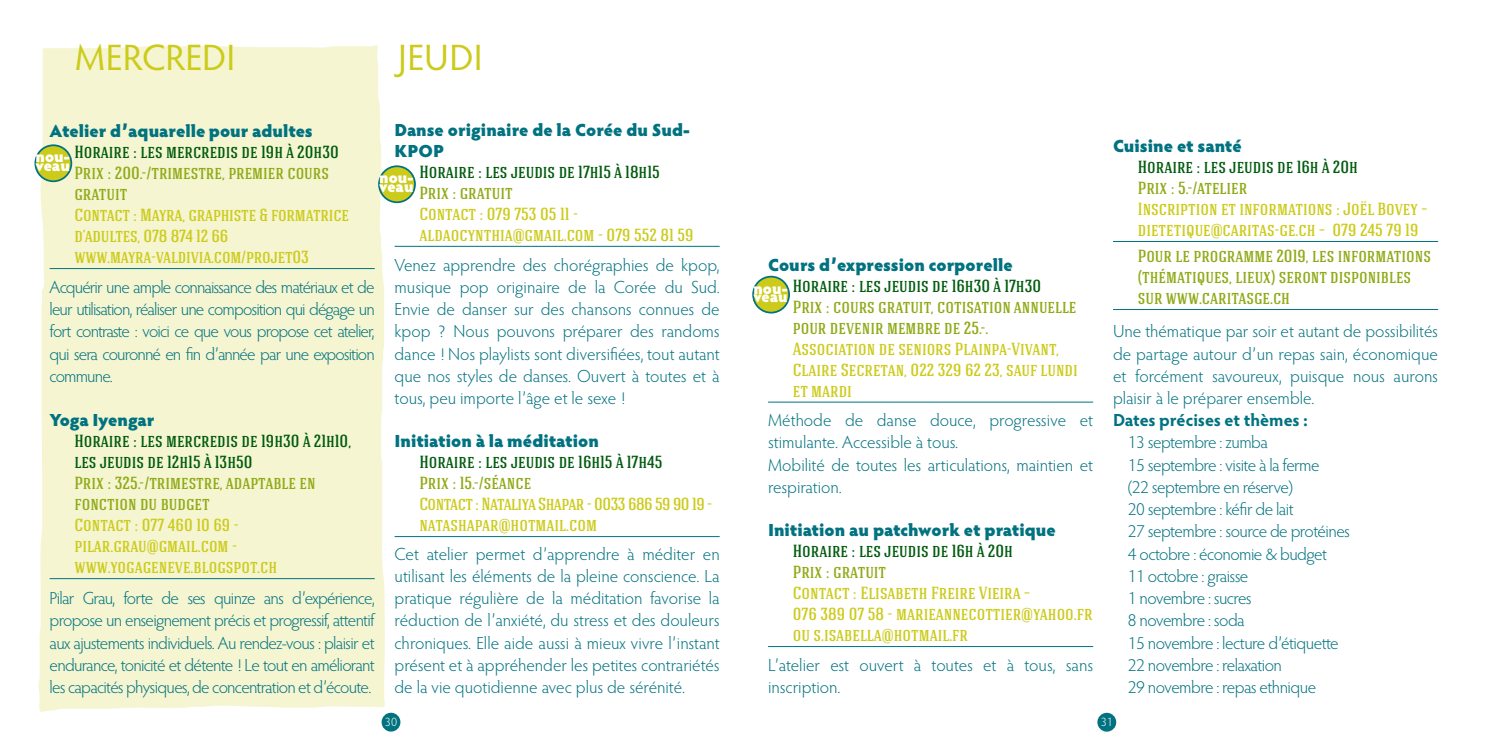
<style>
.page{position:relative;width:1489px;height:745px;background:#fff}
.page>*{position:absolute;margin:0;border:0;box-sizing:border-box;transform-origin:0 0}
.texte_rédac_gras{font:36.75px "Hypatia Sans Pro";color:#cccb1b}
.txt_rédactionnel{font:300 17.5px/22.2px "Hypatia Sans Pro";letter-spacing:-.01em;color:#007280;text-align:justify}
.prix__date__horaire{font:500 17.5px/21px "Hagin Caps";color:#cccb1b}
.prix__date__horaire-2{font:500 17.5px/21px "Hagin Caps";color:#8faa17}
.prix__date__horaire-3{font:500 17.5px/21px "Hagin Caps";color:#005b0e}
.activité_2_gras{font:900 17.5px/21px "Hypatia Sans Pro";color:#007280}
.txt_rédactionnel-2{font:300 17.5px/22.2px "Hypatia Sans Pro";letter-spacing:-.03em;color:#007280}
.prix__date__horaire-4{font:500 17.5px/21px "Hagin Caps";letter-spacing:-.03em;color:#cccb1b}
.txt_rédactionnel-3{font:900 17.5px "Hypatia Sans Pro";letter-spacing:-.005em;color:#007280}
.txt_rédactionnel-4{font:700 17.5px "Hypatia Sans Pro";letter-spacing:-.005em;color:#007280}
.texte_rédac_gras-2{font:900 15.75px "Hypatia Sans Pro";color:#fff}
.t1{font:300 12.25px "Hypatia Sans Pro";color:#fff}
</style>
<div class="page">
<div style="left:1097px;top:712px;width:19px;height:19px;background:#007280;border-radius:50%"></div>
<div style="left:381px;top:712px;width:19px;height:19px;background:#007280;border-radius:50%"></div>
<div style="left:38px;top:45px;width:347px;height:666px;background:#f5f5d1"></div>
<hr style="left:50px;top:268px;width:325px;height:1px;background:#007280">
<hr style="left:50px;top:578px;width:325px;height:1px;background:#007280">
<hr style="left:394px;top:246px;width:325px;height:1px;background:#007280">
<hr style="left:394px;top:536px;width:325px;height:1px;background:#007280">
<hr style="left:768px;top:401px;width:325px;height:1px;background:#007280">
<hr style="left:768px;top:645px;width:325px;height:1px;background:#007280">
<hr style="left:1112px;top:241px;width:325px;height:1px;background:#007280">
<hr style="left:1112px;top:309px;width:325px;height:1px;background:#007280">
<div style="left:35px;top:145px;width:36px;height:36px;background:#cccb1b;border-radius:50%"></div>
<div style="left:34px;top:144px;width:38px;height:38px;border:2px solid #007280;border-radius:50%"></div>
<div style="left:379px;top:166px;width:36px;height:36px;background:#cccb1b;border-radius:50%"></div>
<div style="left:378px;top:165px;width:38px;height:38px;border:2px solid #007280;border-radius:50%"></div>
<div style="left:753px;top:276px;width:36px;height:36px;background:#cccb1b;border-radius:50%"></div>
<div style="left:752px;top:275px;width:38px;height:38px;border:2px solid #007280;border-radius:50%"></div>
<p class="texte_rédac_gras" style="left:75px;top:33px;width:162px">MERCREDI</p>
<p class="texte_rédac_gras" style="left:398px;top:33px;width:86px">JEUDI</p>
<p class="activité_2_gras" style="left:394px;top:118px;width:297px">Danse originaire de la Corée du Sud-<br>KPOP</p>
<p class="prix__date__horaire-3" style="left:419px;top:161px;width:242px">Horaire : les jeudis de 17h15 à 18h15</p>
<p class="prix__date__horaire-2" style="left:419px;top:182px;width:95px">Prix : gratuit</p>
<p class="prix__date__horaire" style="left:419px;top:203px;width:275px">Contact : 079 753 05 11 - aldaocynthia@gmail.com - 079 552 81 59</p>
<p class="txt_rédactionnel" style="left:394px;top:253px;width:326px">Venez apprendre des chorégraphies de kpop, musique pop originaire de la Corée du Sud.<br>Envie de danser sur des chansons connues de kpop ? Nous pouvons préparer des randoms dance ! Nos playlists sont diversifiées, tout autant que nos styles de danses. Ouvert à toutes et à tous, peu importe l’âge et le sexe !</p>
<p class="activité_2_gras" style="left:394px;top:429px;width:206px">Initiation à la méditation</p>
<p class="prix__date__horaire-3" style="left:419px;top:451px;width:245px">Horaire : les jeudis de 16h15 à 17h45</p>
<p class="prix__date__horaire-2" style="left:419px;top:472px;width:113px">Prix : 15.-/séance</p>
<p class="prix__date__horaire-4" style="left:419px;top:493px;width:294px">Contact : Nataliya Shapar - 0033 686 59 90 19 - natashapar@hotmail.com</p>
<p class="txt_rédactionnel" style="left:394px;top:542px;width:326px">Cet atelier permet d’apprendre à méditer en utilisant les éléments de la pleine conscience. La pratique régulière de la méditation favorise la réduction de l’anxiété, du stress et des douleurs chroniques. Elle aide aussi à mieux vivre l’instant présent et à appréhender les petites contrariétés de la vie quotidienne avec plus de sérénité.</p>
<p class="txt_rédactionnel-3" style="left:50px;top:118px;width:264px">Atelier d’aquarelle pour adultes</p>
<p class="prix__date__horaire-3" style="left:74px;top:141px;width:266px">Horaire : les mercredis de 19h à 20h30</p>
<p class="prix__date__horaire-2" style="left:74px;top:162px;width:256px">Prix : 200.-/trimestre, premier cours gratuit</p>
<p class="prix__date__horaire" style="left:74px;top:204px;width:276px">Contact : Mayra, graphiste &amp; formatrice d’adultes, 078 874 12 66 www.mayra-valdivia.com/projet03</p>
<p class="txt_rédactionnel" style="left:50px;top:275px;width:326px">Acquérir une ample connaissance des matériaux et de leur utilisation, réaliser une composition qui dégage un fort contraste : voici ce que vous propose cet atelier, qui sera couronné en fin d’année par une exposition commune.</p>
<p class="txt_rédactionnel-3" style="left:50px;top:407px;width:106px">Yoga Iyengar</p>
<p class="prix__date__horaire-3" style="left:74px;top:430px;width:278px">Horaire : les mercredis de 19h30 à 21h10, les jeudis de 12h15 à 13h50</p>
<p class="prix__date__horaire-2" style="left:74px;top:472px;width:243px">Prix : 325.-/trimestre, adaptable en fonction du budget</p>
<p class="prix__date__horaire" style="left:74px;top:514px;width:204px">Contact : 077 460 10 69 - pilar.grau@gmail.com - www.yogageneve.blogspot.ch</p>
<p class="txt_rédactionnel" style="left:50px;top:586px;width:327px">Pilar Grau, forte de ses quinze ans d’expérience, propose un enseignement précis et progressif, attentif aux ajustements individuels. Au rendez-vous : plaisir et endurance, tonicité et détente ! Le tout en améliorant les capacités physiques, de concentration et d’écoute.</p>
<p class="texte_rédac_gras-2" style="left:36px;top:145px;width:36px">nou-</p>
<p class="texte_rédac_gras-2" style="left:36px;top:154px;width:36px">veau</p>
<p class="texte_rédac_gras-2" style="left:379px;top:166px;width:36px">nou-</p>
<p class="texte_rédac_gras-2" style="left:379px;top:175px;width:36px">veau</p>
<p class="activité_2_gras" style="left:768px;top:253px;width:246px">Cours d’expression corporelle</p>
<p class="prix__date__horaire-3" style="left:792px;top:274px;width:250px">Horaire : les jeudis de 16h30 à 17h30</p>
<p class="prix__date__horaire-2" style="left:792px;top:295px;width:285px">Prix : cours gratuit, cotisation annuelle pour devenir membre de 25.-.</p>
<p class="prix__date__horaire" style="left:792px;top:337px;width:286px">Association de seniors Plainpa-Vivant,<br>Claire Secretan, 022 329 62 23, sauf lundi et mardi</p>
<p class="txt_rédactionnel" style="left:768px;top:408px;width:326px">Méthode de danse douce, progressive et stimulante. Accessible à tous.</p>
<p class="txt_rédactionnel" style="left:768px;top:453px;width:326px">Mobilité de toutes les articulations, maintien et respiration.</p>
<p class="activité_2_gras" style="left:768px;top:518px;width:289px">Initiation au patchwork et pratique</p>
<p class="prix__date__horaire-3" style="left:792px;top:539px;width:221px">Horaire : les jeudis de 16h à 20h</p>
<p class="prix__date__horaire-2" style="left:792px;top:560px;width:95px">Prix : gratuit</p>
<p class="prix__date__horaire" style="left:792px;top:581px;width:301px">Contact : Elisabeth Freire Vieira –<br>076 389 07 58 - marieannecottier@yahoo.fr ou s.isabella@hotmail.fr</p>
<p class="txt_rédactionnel" style="left:768px;top:653px;width:326px">L’atelier est ouvert à toutes et à tous, sans inscription.</p>
<p class="texte_rédac_gras-2" style="left:753px;top:276px;width:36px">nou-</p>
<p class="texte_rédac_gras-2" style="left:753px;top:285px;width:36px">veau</p>
<p class="activité_2_gras" style="left:1112px;top:135px;width:130px">Cuisine et santé</p>
<p class="prix__date__horaire-3" style="left:1137px;top:156px;width:221px">Horaire : les jeudis de 16h à 20h</p>
<p class="prix__date__horaire-2" style="left:1137px;top:177px;width:111px">Prix : 5.-/atelier</p>
<p class="prix__date__horaire" style="left:1137px;top:198px;width:291px">Inscription et informations : Joël Bovey – dietetique@caritas-ge.ch – 079 245 79 19</p>
<p class="prix__date__horaire-2" style="left:1137px;top:245px;width:295px">Pour le programme 2019, les informations (thématiques, lieux) seront disponibles sur www.caritasge.ch</p>
<p class="txt_rédactionnel" style="left:1112px;top:319px;width:326px">Une thématique par soir et autant de possibilités de partage autour d’un repas sain, économique et forcément savoureux, puisque nous aurons plaisir à le préparer ensemble.</p>
<p class="txt_rédactionnel-4" style="left:1112px;top:407px;width:196px">Dates précises et thèmes :</p>
<p class="txt_rédactionnel" style="left:1127px;top:430px;width:142px">13 septembre : zumba</p>
<p class="txt_rédactionnel-2" style="left:1127px;top:453px;width:193px">15 septembre : visite à la ferme (22 septembre en réserve)</p>
<p class="txt_rédactionnel" style="left:1127px;top:497px;width:167px">20 septembre : kéfir de lait</p>
<p class="txt_rédactionnel" style="left:1127px;top:519px;width:223px">27 septembre : source de protéines</p>
<p class="txt_rédactionnel" style="left:1127px;top:542px;width:201px">4 octobre : économie &amp; budget</p>
<p class="txt_rédactionnel" style="left:1127px;top:564px;width:122px">11 octobre : graisse</p>
<p class="txt_rédactionnel" style="left:1127px;top:586px;width:125px">1 novembre : sucres</p>
<p class="txt_rédactionnel" style="left:1127px;top:608px;width:118px">8 novembre : soda</p>
<p class="txt_rédactionnel-2" style="left:1127px;top:630px;width:212px">15 novembre : lecture d’étiquette</p>
<p class="txt_rédactionnel" style="left:1127px;top:653px;width:155px">22 novembre : relaxation</p>
<p class="txt_rédactionnel" style="left:1127px;top:675px;width:190px">29 novembre : repas ethnique</p>
<p class="t1" style="left:385px;top:713px;width:14px">30</p>
<p class="t1" style="left:1100px;top:713px;width:14px">31</p>
</div>
